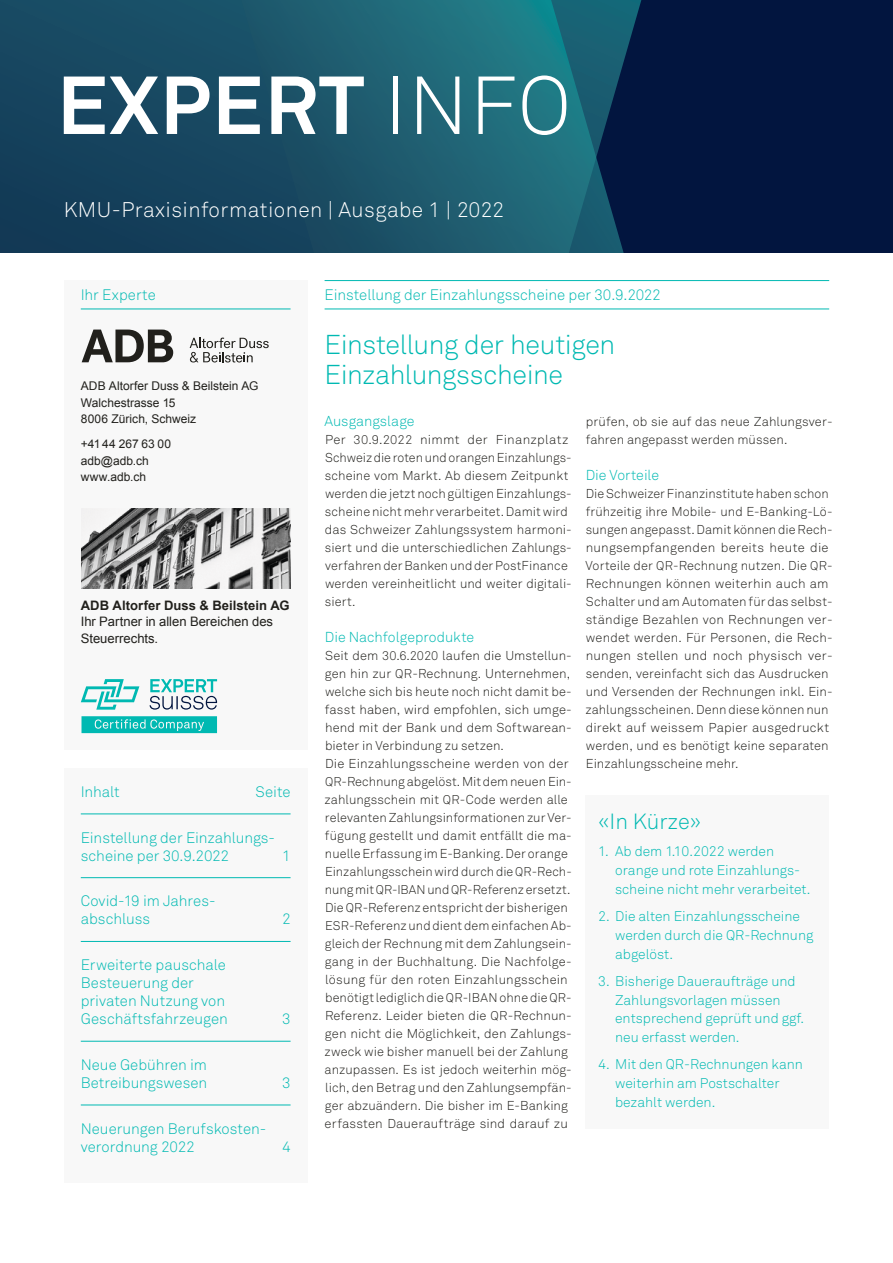
<style>
.page{position:relative;width:893px;height:1263px;background:#fff}
.page>*{position:absolute;margin:0;border:0;box-sizing:border-box;transform-origin:0 0}
.t1{font:700 81px "Akkurat Pro";letter-spacing:.02em;color:#fff}
.t2{font:27px/30px "Akkurat Light Pro";letter-spacing:-.015em;color:#00b9b2}
.t3{font:21.75px "Akkurat Light Pro";color:#00b9b2}
.t4{font:21px "Akkurat Light Pro";letter-spacing:.02em;color:#fff}
.t5{font:15px/18px "Akkurat Light Pro";letter-spacing:-.005em;color:#00b9b2}
.t6{font:14.25px "Akkurat Light Pro";color:#00b9b2}
.t7{font:13.8px/18.8px "Akkurat Light Pro";color:#00b9b2}
.t8{font:13.05px/16.5px "Arial";color:#21201c}
.t9{font:700 13.05px "Arial";letter-spacing:.005em;color:#21201c}
.t10{font:12.75px/18px "Akkurat Light Pro";letter-spacing:.005em;color:#21201c}
.t11{font:12px/16.5px "Arial";color:#21201c}
.s1{font-family:"Akkurat Light Pro";font-weight:400}
.s2{font-size:12.45px}
</style>
<div class="page">
<hr style="left:325px;top:280px;width:504px;height:1px;background:#00b9b2">
<hr style="left:325px;top:309px;width:504px;height:1px;background:#00b9b2">
<div style="left:585px;top:795px;width:244px;height:333px;background:#f8f8f8"></div>
<div style="left:64px;top:768px;width:244px;height:414px;background:#f8f8f8"></div>
<hr style="left:81px;top:813px;width:210px;height:1px;background:#00b9b2">
<hr style="left:81px;top:877px;width:210px;height:1px;background:#00b9b2">
<hr style="left:81px;top:941px;width:210px;height:1px;background:#00b9b2">
<hr style="left:81px;top:1041px;width:210px;height:1px;background:#00b9b2">
<hr style="left:81px;top:1104px;width:210px;height:1px;background:#00b9b2">
<svg style="left:0;top:0;width:225px;height:253px;background:#16445e"></svg>
<svg style="left:225px;top:0;width:668px;height:253px;background:#11405c"></svg>
<div style="left:64px;top:280px;width:244px;height:470px;background:#f8f8f8"></div>
<hr style="left:81px;top:309px;width:210px;height:1px;background:#00b9b2">
<svg style="left:82px;top:330px;width:91px;height:32px"></svg>
<svg style="left:190px;top:338px;width:79px;height:24px"></svg>
<img style="left:82px;top:508px;width:209px;height:80px">
<svg style="left:150px;top:679px;width:67px;height:31px"></svg>
<svg style="left:81px;top:679px;width:58px;height:31px"></svg>
<svg style="left:82px;top:716px;width:135px;height:17px;background:#20c1bb"></svg>
<h1 class="t1" style="left:57px;top:55px;width:515px">EXPERT <span class="s1">INFO</span></h1>
<h3 class="t4" style="left:64px;top:197px;width:442px">KMU-Praxisinformationen | Ausgabe 1 | 2022</h3>
<p class="t5" style="left:81px;top:286px;width:76px">Ihr Experte</p>
<p class="t11" style="left:81px;top:378px;width:179px">ADB Altorfer Duss &amp; Beilstein AG<br>Walchestrasse 15<br>8006 Zürich, Schweiz</p>
<p class="t11" style="left:81px;top:436px;width:92px">+41 44 267 63 00 adb@adb.ch www.adb.ch</p>
<p class="t9" style="left:81px;top:598px;width:210px">ADB Altorfer Duss &amp; Beilstein AG</p>
<p class="t8" style="left:81px;top:613px;width:194px">Ihr Partner in allen Bereichen des<br>Steuerrechts.</p>
<p class="t5" style="left:81px;top:783px;width:41px">Inhalt</p>
<p class="t5" style="left:256px;top:783px;width:36px">Seite</p>
<p class="t5" style="left:81px;top:829px;width:196px">Einstellung der Einzahlungs&shy;scheine per 30.9.2022</p>
<p class="t5" style="left:282px;top:847px;width:10px">1</p>
<p class="t5" style="left:81px;top:892px;width:134px">Covid-19 im Jahres&shy;abschluss</p>
<p class="t5" style="left:81px;top:956px;width:149px">Erweiterte pauschale<br>Besteuerung der privaten Nutzung von<br>Geschäftsfahrzeugen</p>
<p class="t5" style="left:81px;top:1056px;width:128px">Neue Gebühren im<br>Betreibungswesen</p>
<p class="t5" style="left:81px;top:1120px;width:187px">Neuerungen Berufskosten&shy;verordnung 2022</p>
<p class="t5" style="left:282px;top:910px;width:10px">2</p>
<p class="t5" style="left:282px;top:1010px;width:10px">3</p>
<p class="t5" style="left:282px;top:1074px;width:10px">3</p>
<p class="t5" style="left:282px;top:1138px;width:10px">4</p>
<p class="t5" style="left:325px;top:286px;width:338px">Einstellung der Einzahlungsscheine per 30.9.2022</p>
<h2 class="t2" style="left:325px;top:330px;width:292px">Einstellung der heutigen<br>Einzahlungsscheine</h2>
<p class="t6" style="left:324px;top:413px;width:92px">Ausgangslage</p>
<p class="t10" style="left:325px;top:431px;width:248px">Per <span class="s2">30</span>.<span class="s2">9</span>.<span class="s2">2022</span> nimmt der Finanzplatz Schweiz die roten und orangen Einzahlungs&shy;scheine vom Markt. Ab diesem Zeitpunkt werden die jetzt noch gültigen Einzahlungs&shy;scheine nicht mehr verarbeitet. Damit wird das Schweizer Zahlungssystem harmoni&shy;siert und die unterschiedlichen Zahlungs&shy;verfahren der Banken und der PostFinance werden vereinheitlicht und weiter digitali&shy;siert.</p>
<p class="t6" style="left:325px;top:629px;width:151px">Die Nachfolgeprodukte</p>
<p class="t10" style="left:325px;top:647px;width:249px">Seit dem <span class="s2">30</span>.<span class="s2">6</span>.<span class="s2">2020</span> laufen die Umstellun&shy;gen hin zur <span class="s2">QR</span>-Rechnung. Unternehmen, welche sich bis heute noch nicht damit be&shy;fasst haben, wird empfohlen, sich umge&shy;hend mit der Bank und dem Softwarean&shy;bieter in Verbindung zu setzen.<br>Die Einzahlungsscheine werden von der <span class="s2">QR</span>-Rechnung abgelöst. Mit dem neuen Ein&shy;zahlungsschein mit <span class="s2">QR</span>-Code werden alle relevanten Zahlungsinformationen zur Ver&shy;fügung gestellt und damit entfällt die ma&shy;nuelle Erfassung im E-Banking. Der orange Einzahlungsschein wird durch die <span class="s2">QR</span>-Rech&shy;nung mit <span class="s2">QR</span>-<span class="s2">IBAN</span> und <span class="s2">QR</span>-Referenz ersetzt.<br>Die <span class="s2">QR</span>-Referenz entspricht der bisherigen <span class="s2">ESR</span>-Referenz und dient dem einfachen Ab&shy;gleich der Rechnung mit dem Zahlungsein&shy;gang in der Buchhaltung. Die Nachfolge&shy;lösung für den roten Einzahlungsschein benötigt lediglich die <span class="s2">QR</span>-<span class="s2">IBAN</span> ohne die <span class="s2">QR</span>-Referenz. Leider bieten die <span class="s2">QR</span>-Rechnun&shy;gen nicht die Möglichkeit, den Zahlungs&shy;zweck wie bisher manuell bei der Zahlung anzupassen. Es ist jedoch weiterhin mög&shy;lich, den Betrag und den Zahlungsempfän&shy;ger abzuändern. Die bisher im E-Banking erfassten Daueraufträge sind darauf zu</p>
<p class="t10" style="left:586px;top:413px;width:248px">prüfen, ob sie auf das neue Zahlungsver&shy;fahren angepasst werden müssen.</p>
<p class="t6" style="left:586px;top:467px;width:75px">Die Vorteile</p>
<p class="t10" style="left:585px;top:485px;width:249px">Die Schweizer Finanzinstitute haben schon frühzeitig ihre Mobile- und E-Banking-Lö&shy;sungen angepasst. Damit können die Rech&shy;nungsempfangenden bereits heute die Vorteile der <span class="s2">QR</span>-Rechnung nutzen. Die <span class="s2">QR</span>-- Rechnungen können weiterhin auch am Schalter und am Automaten für das selbst&shy;ständige Bezahlen von Rechnungen ver&shy;wendet werden. Für Personen, die Rech&shy;nungen stellen und noch physisch ver&shy;senden, vereinfacht sich das Ausdrucken und Versenden der Rechnungen inkl. Ein&shy;zahlungsscheinen. Denn diese können nun direkt auf weissem Papier ausgedruckt werden, und es benötigt keine separaten Einzahlungsscheine mehr.</p>
<h3 class="t3" style="left:598px;top:809px;width:105px">«In Kürze»</h3>
<p class="t7" style="left:615px;top:842px;width:197px;text-indent:-17px">1. Ab dem 1.10.2022 werden orange und rote Einzahlungs&shy;scheine nicht mehr verarbeitet.</p>
<p class="t7" style="left:615px;top:907px;width:200px;text-indent:-17px">2. Die alten Einzahlungsscheine werden durch die QR-Rechnung abgelöst.</p>
<p class="t7" style="left:615px;top:972px;width:190px;text-indent:-17px">3. Bisherige Daueraufträge und<br>Zahlungsvorlagen müssen entsprechend geprüft und ggf. neu erfasst werden.</p>
<p class="t7" style="left:615px;top:1055px;width:189px;text-indent:-17px">4. Mit den QR-Rechnungen kann weiterhin am Postschalter bezahlt werden.</p>
</div>
